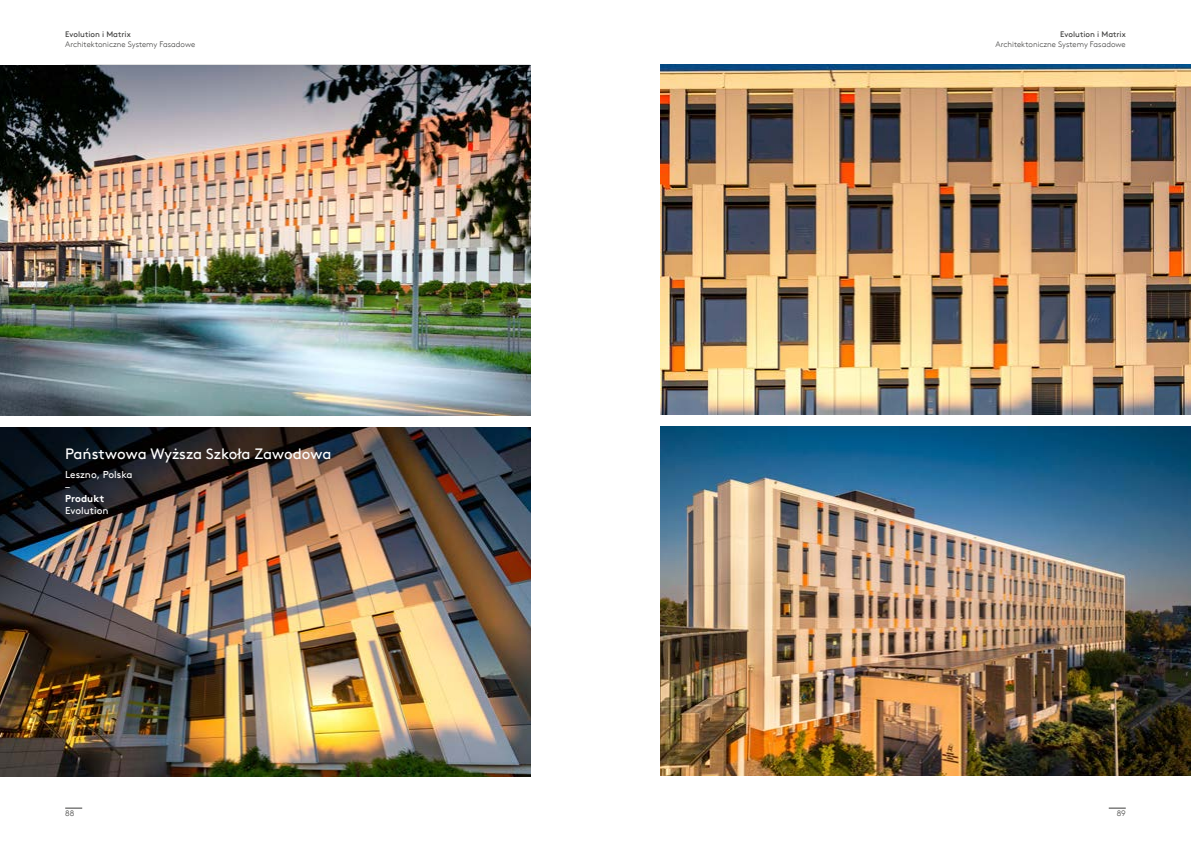
<style>
.page{position:relative;width:1191px;height:842px;background:#fff}
.page>*{position:absolute;margin:0;border:0;box-sizing:border-box;transform-origin:0 0}
.t1{font:15px "Kingspan Brown TT";color:#fff}
.t2{font:10px/12px "Kingspan Brown TT";color:#fff}
.t3{font:700 10px "Kingspan Brown TT";color:#fff}
.t4{font:300 8px "Kingspan Brown TT";color:#3c3c3b}
.t5{font:8px "Kingspan Brown TT";color:#3c3c3b}
</style>
<div class="page">
<svg style="left:65px;top:808px;width:17px;height:1px"></svg>
<svg style="left:1108px;top:808px;width:17px;height:1px"></svg>
<img style="left:0;top:65px;width:530px;height:351px">
<img style="left:0;top:427px;width:530px;height:350px">
<img style="left:660px;top:65px;width:531px;height:350px">
<img style="left:660px;top:426px;width:531px;height:350px">
<p class="t5" style="left:65px;top:28px;width:67px">Evolution i Matrix</p>
<p class="t4" style="left:65px;top:39px;width:132px">Architektoniczne Systemy Fasadowe</p>
<h1 class="t1" style="left:65px;top:442px;width:268px">Państwowa Wyższa Szkoła Zawodowa</h1>
<p class="t2" style="left:65px;top:468px;width:69px">Leszno, Polska –</p>
<p class="t3" style="left:65px;top:491px;width:41px">Produkt</p>
<p class="t2" style="left:65px;top:504px;width:45px">Evolution</p>
<p class="t5" style="left:1060px;top:28px;width:67px">Evolution i Matrix</p>
<p class="t4" style="left:995px;top:39px;width:132px">Architektoniczne Systemy Fasadowe</p>
<p class="t4" style="left:65px;top:807px;width:11px">88</p>
<p class="t4" style="left:1116px;top:807px;width:11px">89</p>
</div>
